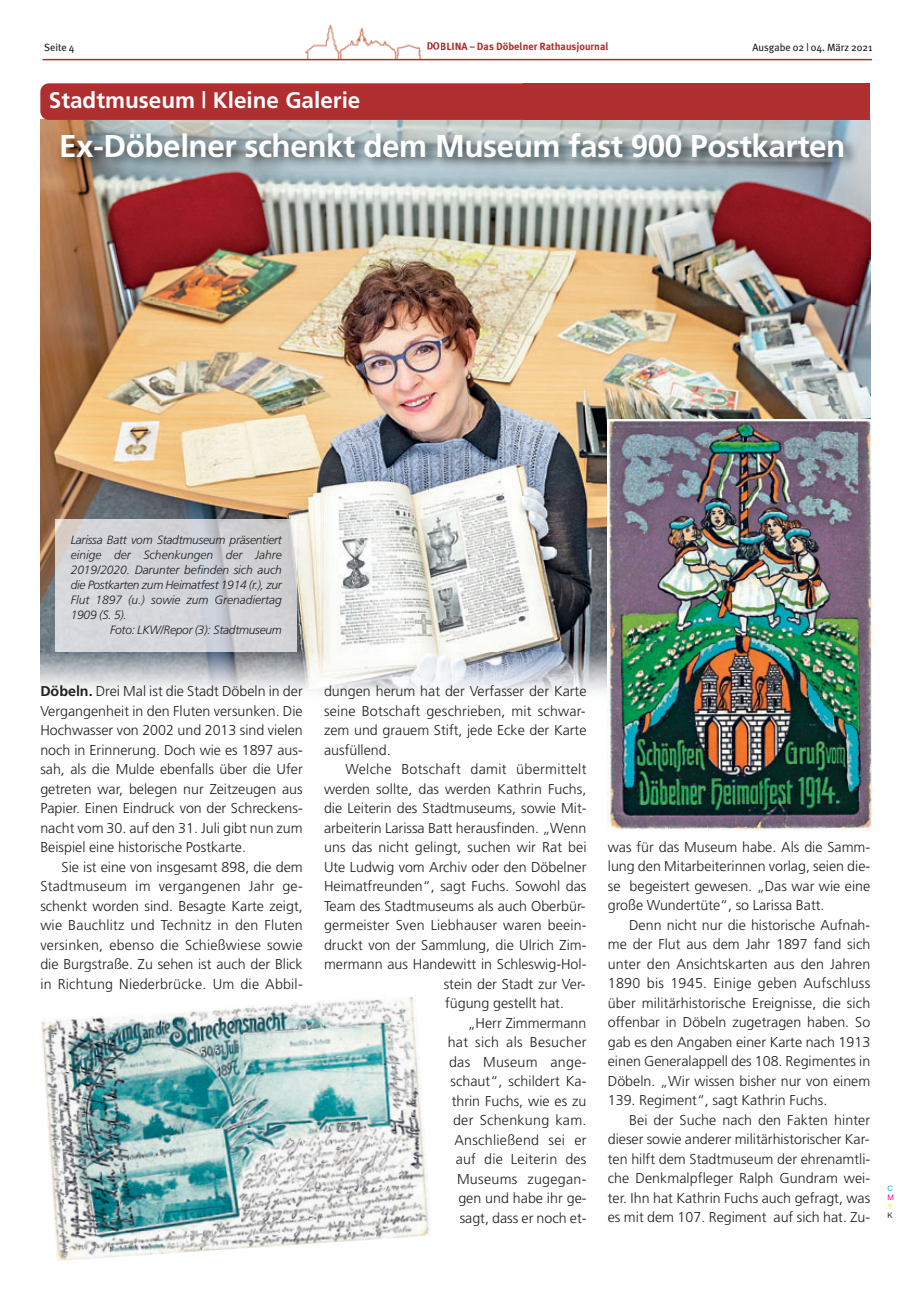
<style>
.page{position:relative;width:915px;height:1293px;background:#fff}
.page>*{position:absolute;margin:0;border:0;box-sizing:border-box;transform-origin:0 0}
.t1{font:700 31.5px "Frutiger";letter-spacing:-.015em;color:#fff}
.t2{font:700 22.5px "Frutiger";color:#fff}
.t3{font:300 14.25px/19.5px "Frutiger";color:#231f20;text-align:justify}
.t4{font:300 14.25px "Frutiger";letter-spacing:.02em;color:#231f20}
.t5{font:italic 300 12px/15.1px "Frutiger";letter-spacing:-.02em;color:#231f20;text-align:justify}
.t6{font:700 10.5px "Meta Plus";color:#af2e2f}
.t7{font:10.5px "Meta Plus";color:#231f20}
.t8{font:7.5px "Helvetica Neue";color:#00aeef}
.t9{font:7.5px "Helvetica Neue";color:#ed028c}
.t10{font:7.5px "Helvetica Neue";color:#fff101}
.t11{font:7.5px "Helvetica Neue";color:#231f20}
.s1{font-weight:700}
</style>
<div class="page">
<img style="left:304px;top:25px;width:136px;height:34px">
<svg style="left:427px;top:42px;width:13px;height:8px"></svg>
<hr style="left:43px;top:59px;width:828px;height:1px;background:#af2e2f">
<img style="left:40px;top:120px;width:829px;height:532px">
<div style="left:40px;top:83px;width:546px;height:37px;background:#af2e2f;border-radius:9px"></div>
<div style="left:523px;top:83px;width:346px;height:37px;background:#af2e2f"></div>
<img style="left:40px;top:652px;width:567px;height:42px">
<img style="left:607px;top:420px;width:264px;height:411px">
<img style="left:41px;top:997px;width:390px;height:264px">
<img style="left:40px;top:123px;width:831px;height:182px">
<img style="left:56px;top:519px;width:241px;height:133px">
<p class="t7" style="left:44px;top:43px;width:32px">Seite 4</p>
<p class="t6" style="left:426px;top:42px;width:184px">DOBLINA – Das Döbelner Rathausjournal</p>
<p class="t7" style="left:752px;top:43px;width:121px">Ausgabe 02 | 04. März 2021</p>
<h2 class="t2" style="left:49px;top:91px;width:313px">Stadtmuseum | Kleine Galerie</h2>
<h1 class="t1" style="left:59px;top:133px;width:787px">Ex-Döbelner schenkt dem Museum fast 900 Postkarten</h1>
<p class="t5" style="left:71px;top:533px;width:212px">Larissa Batt vom Stadtmuseum präsentiert einige der Schenkungen der Jahre 2019/2020. Darunter befinden sich auch die Postkarten zum Heimatfest 1914 (r.), zur Flut 1897 (u.) sowie zum Grenadiertag 1909 (S. 5).</p>
<p class="t5" style="left:110px;top:623px;width:173px">Foto: LKW/Repor (3): Stadtmuseum</p>
<p class="t3" style="left:40px;top:683px;width:264px"><span class="s1">Döbeln.</span> Drei Mal ist die Stadt Döbeln in der Vergangenheit in den Fluten versunken. Die Hochwasser von 2002 und 2013 sind vielen noch in Erinnerung. Doch wie es 1897 aus&shy;sah, als die Mulde ebenfalls über die Ufer getreten war, belegen nur Zeitzeugen aus Papier. Einen Eindruck von der Schreckens&shy;nacht vom 30. auf den 31. Juli gibt nun zum Beispiel eine historische Postkarte.</p>
<p class="t3" style="left:40px;top:858px;width:264px;text-indent:21px">Sie ist eine von insgesamt 898, die dem Stadtmuseum im vergangenen Jahr ge&shy;schenkt worden sind. Besagte Karte zeigt, wie Bauchlitz und Technitz in den Fluten versinken, ebenso die Schießwiese sowie die Burgstraße. Zu sehen ist auch der Blick in Richtung Niederbrücke. Um die Abbil-</p>
<p class="t3" style="left:324px;top:683px;width:264px">dungen herum hat der Verfasser der Karte seine Botschaft geschrieben, mit schwar&shy;zem und grauem Stift, jede Ecke der Karte ausfüllend.</p>
<p class="t4" style="left:345px;top:763px;width:242px">Welche Botschaft damit übermittelt</p>
<p class="t3" style="left:324px;top:780px;width:264px">werden sollte, das werden Kathrin Fuchs,</p>
<p class="t3" style="left:324px;top:800px;width:264px">die Leiterin des Stadtmuseums, sowie Mit-</p>
<p class="t3" style="left:324px;top:819px;width:264px">arbeiterin Larissa Batt herausfinden. „Wenn</p>
<p class="t3" style="left:324px;top:838px;width:264px">uns das nicht gelingt, suchen wir Rat bei</p>
<p class="t3" style="left:324px;top:858px;width:264px">Ute Ludwig vom Archiv oder den Döbelner</p>
<p class="t3" style="left:324px;top:877px;width:264px">Heimatfreunden“, sagt Fuchs. Sowohl das</p>
<p class="t3" style="left:324px;top:897px;width:263px">Team des Stadtmuseums als auch Oberbür-</p>
<p class="t3" style="left:324px;top:916px;width:264px">germeister Sven Liebhauser waren beein-</p>
<p class="t3" style="left:324px;top:936px;width:264px">druckt von der Sammlung, die Ulrich Zim-</p>
<p class="t3" style="left:324px;top:955px;width:264px">mermann aus Handewitt in Schleswig-Hol-</p>
<p class="t3" style="left:443px;top:975px;width:143px">stein der Stadt zur Ver-</p>
<p class="t3" style="left:445px;top:994px;width:120px">fügung gestellt hat.</p>
<p class="t3" style="left:467px;top:1014px;width:120px">„Herr Zimmermann</p>
<p class="t4" style="left:447px;top:1036px;width:140px">hat sich als Besucher</p>
<p class="t4" style="left:449px;top:1056px;width:139px">das Museum ange-</p>
<p class="t3" style="left:450px;top:1072px;width:137px">schaut“, schildert Ka-</p>
<p class="t3" style="left:451px;top:1092px;width:136px">thrin Fuchs, wie es zu</p>
<p class="t4" style="left:453px;top:1114px;width:135px">der Schenkung kam.</p>
<p class="t4" style="left:454px;top:1134px;width:134px">Anschließend sei er</p>
<p class="t4" style="left:455px;top:1153px;width:132px">auf die Leiterin des</p>
<p class="t4" style="left:457px;top:1173px;width:131px">Museums zugegan-</p>
<p class="t3" style="left:458px;top:1189px;width:130px">gen und habe ihr ge-</p>
<p class="t3" style="left:459px;top:1209px;width:128px">sagt, dass er noch et-</p>
<p class="t3" style="left:607px;top:838px;width:264px">was für das Museum habe. Als die Samm&shy;lung den Mitarbeiterinnen vorlag, seien die&shy;se begeistert gewesen. „Das war wie eine große Wundertüte“, so Larissa Batt.</p>
<p class="t3" style="left:607px;top:916px;width:264px;text-indent:21px">Denn nicht nur die historische Aufnah&shy;me der Flut aus dem Jahr 1897 fand sich unter den Ansichtskarten aus den Jahren 1890 bis 1945. Einige geben Aufschluss über militärhistorische Ereignisse, die sich offenbar in Döbeln zugetragen haben. So gab es den Angaben einer Karte nach 1913 einen Generalappell des 108. Regimentes in Döbeln. „Wir wissen bisher nur von einem 139. Regiment“, sagt Kathrin Fuchs.</p>
<p class="t3" style="left:607px;top:1111px;width:264px;text-indent:21px">Bei der Suche nach den Fakten hinter dieser sowie anderer militärhistorischer Kar&shy;ten hilft dem Stadtmuseum der ehrenamtli&shy;che Denkmalpfleger Ralph Gundram wei&shy;ter. Ihn hat Kathrin Fuchs auch gefragt, was es mit dem 107. Regiment auf sich hat. Zu-</p>
<p class="t8" style="left:887px;top:1185px;width:7px">C</p>
<p class="t9" style="left:887px;top:1194px;width:8px">M</p>
<p class="t10" style="left:887px;top:1203px;width:6px">Y</p>
<p class="t11" style="left:887px;top:1212px;width:7px">K</p>
</div>
